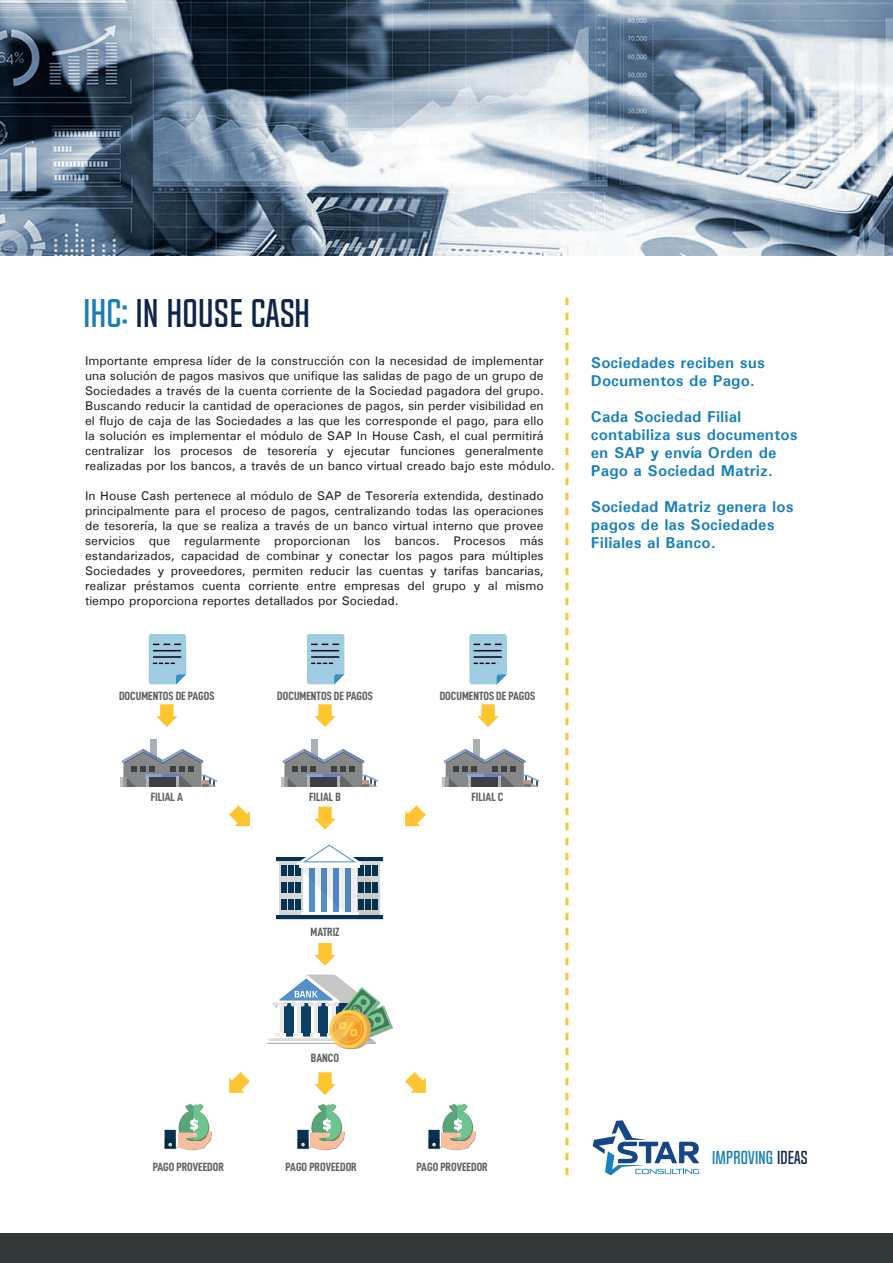
<style>
.page{position:relative;width:893px;height:1263px;background:#fff}
.page>*{position:absolute;margin:0;border:0;box-sizing:border-box;transform-origin:0 0}
.t1{font:36px "Chosence";color:#102649}
.t2{font:16.95px "Chosence";color:#167fbb}
.t3{font:700 15px/18px "Sophia Nubian";color:#177fbb}
.t4{font:12px/15px "Sophia Nubian";color:#231f20}
.t5{font:12px "D DIN Condensed Bold";color:#5d6162}
.s1{color:#177fbb}
.s2{color:#102649}
</style>
<div class="page">
<svg style="left:565px;top:298px;width:3px;height:878px"></svg>
<svg style="left:593px;top:1120px;width:106px;height:55px"></svg>
<div style="left:0;top:1233px;width:893px;height:30px;background:#323738"></div>
<img style="left:0;top:0;width:893px;height:255px">
<svg style="left:149px;top:634px;width:37px;height:50px;background:#92bcd0"></svg>
<svg style="left:307px;top:634px;width:37px;height:50px;background:#92bcd0"></svg>
<svg style="left:469px;top:634px;width:38px;height:50px;background:#94bed1"></svg>
<svg style="left:267px;top:974px;width:126px;height:75px"></svg>
<hr style="left:276px;top:857px;width:107px;height:4px;background:#073353">
<hr style="left:276px;top:915px;width:107px;height:4px;background:#073353">
<svg style="left:277px;top:844px;width:106px;height:71px"></svg>
<div style="left:150px;top:739px;width:7px;height:20px;background:#acb0b0"></div>
<svg style="left:120px;top:749px;width:97px;height:38px"></svg>
<div style="left:311px;top:739px;width:7px;height:20px;background:#acb0b0"></div>
<svg style="left:281px;top:749px;width:97px;height:38px"></svg>
<div style="left:473px;top:739px;width:6px;height:20px;background:#acb0b0"></div>
<svg style="left:443px;top:749px;width:96px;height:38px"></svg>
<svg style="left:165px;top:1103px;width:47px;height:47px"></svg>
<svg style="left:297px;top:1103px;width:48px;height:47px"></svg>
<svg style="left:428px;top:1103px;width:48px;height:47px"></svg>
<svg style="left:156px;top:704px;width:22px;height:23px"></svg>
<svg style="left:314px;top:704px;width:22px;height:23px"></svg>
<svg style="left:477px;top:704px;width:22px;height:23px"></svg>
<svg style="left:229px;top:805px;width:21px;height:21px"></svg>
<svg style="left:314px;top:807px;width:22px;height:22px"></svg>
<svg style="left:314px;top:943px;width:22px;height:23px"></svg>
<svg style="left:314px;top:1072px;width:22px;height:23px"></svg>
<svg style="left:405px;top:805px;width:21px;height:21px"></svg>
<svg style="left:405px;top:1072px;width:21px;height:21px"></svg>
<svg style="left:229px;top:1072px;width:21px;height:21px"></svg>
<h1 class="t1" style="left:84px;top:293px;width:228px"><span class="s1">IHC:</span> IN HOUSE CASH</h1>
<p class="t4" style="left:85px;top:354px;width:471px">Importante empresa líder de la construcción con la necesidad de implementar una solución de pagos masivos que unifique las salidas de pago de un grupo de Sociedades a través de la cuenta corriente de la Sociedad pagadora del grupo.<br>Buscando reducir la cantidad de operaciones de pagos, sin perder visibilidad en el flujo de caja de las Sociedades a las que les corresponde el pago, para ello la solución es implementar el módulo de SAP In House Cash, el cual permitirá centralizar los procesos de tesorería y ejecutar funciones generalmente realizadas por los bancos, a través de un banco virtual creado bajo este módulo.</p>
<p class="t4" style="left:85px;top:489px;width:460px;text-align:justify">In House Cash pertenece al módulo de SAP de Tesorería extendida, destinado principalmente para el proceso de pagos, centralizando todas las operaciones de tesorería, la que se realiza a través de un banco virtual interno que provee servicios que regularmente proporcionan los bancos. Procesos más estandarizados, capacidad de combinar y conectar los pagos para múltiples Sociedades y proveedores, permiten reducir las cuentas y tarifas bancarias, realizar préstamos cuenta corriente entre empresas del grupo y al mismo tiempo proporciona reportes detallados por Sociedad.</p>
<p class="t5" style="left:119px;top:689px;width:97px">DOCUMENTOS DE PAGOS</p>
<p class="t5" style="left:277px;top:689px;width:97px">DOCUMENTOS DE PAGOS</p>
<p class="t5" style="left:440px;top:689px;width:97px">DOCUMENTOS DE PAGOS</p>
<p class="t5" style="left:151px;top:790px;width:34px">FILIAL A</p>
<p class="t5" style="left:309px;top:790px;width:33px">FILIAL B</p>
<p class="t5" style="left:471px;top:790px;width:33px">FILIAL C</p>
<p class="t3" style="left:591px;top:353px;width:176px">Sociedades reciben sus<br>Documentos de Pago.</p>
<p class="t3" style="left:591px;top:407px;width:208px">Cada Sociedad Filial contabiliza sus documentos en SAP y envía Orden de<br>Pago a Sociedad Matriz.</p>
<p class="t3" style="left:591px;top:497px;width:204px">Sociedad Matriz genera los pagos de las Sociedades<br>Filiales al Banco.</p>
<p class="t5" style="left:311px;top:925px;width:30px">MATRIZ</p>
<p class="t5" style="left:311px;top:1051px;width:30px">BANCO</p>
<p class="t5" style="left:153px;top:1160px;width:73px">PAGO PROVEEDOR</p>
<p class="t5" style="left:286px;top:1160px;width:73px">PAGO PROVEEDOR</p>
<p class="t5" style="left:417px;top:1160px;width:73px">PAGO PROVEEDOR</p>
<h2 class="t2" style="left:712px;top:1148px;width:98px">IMPROVING <span class="s2">IDEAS</span></h2>
</div>
